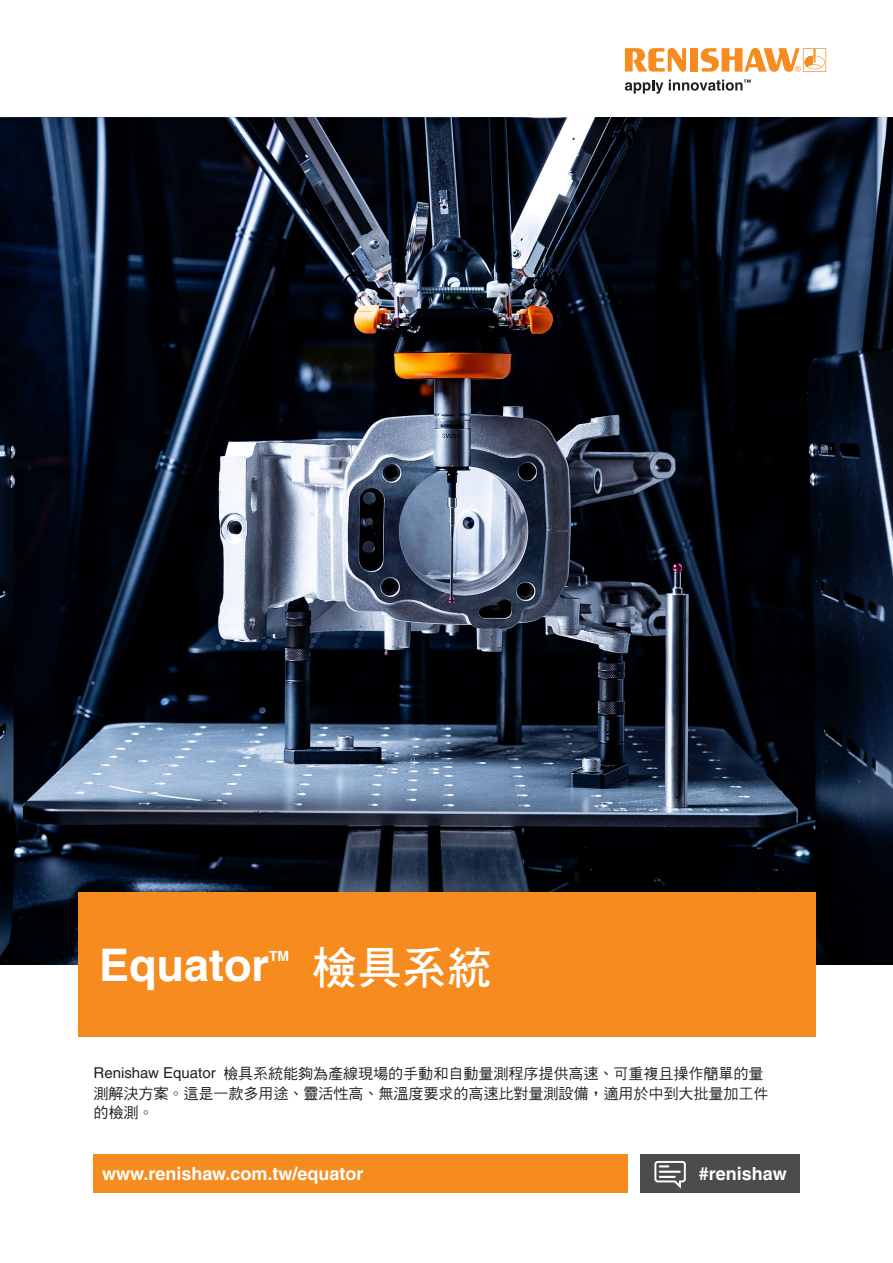
<style>
.page{position:relative;width:893px;height:1263px;background:#fff}
.page>*{position:absolute;margin:0;border:0;box-sizing:border-box;transform-origin:0 0}
.Headline_30pt_BOLD{font:700 45px "Helvetica LT Pro";color:#fff}
.Headline_30pt_BOLD-2{font:45px "DF Hei W7 WIN BF";color:#fff}
.back_page_URL_white___hashtag{font:700 18px "Helvetica LT Pro";color:#fff}
.Body_Text_9pt{font:15px/19.5px "DF Hei Md HK BF";color:#231f20}
.Headline_30pt_BOLD-3{font:700 13.95px "Helvetica LT Pro";color:#fff}
.s1{font-family:"Helvetica LT Pro"}
</style>
<div class="page">
<img style="left:0;top:117px;width:893px;height:847px">
<div style="left:78px;top:892px;width:737px;height:145px;background:#f68c1f"></div>
<svg style="left:625px;top:80px;width:38px;height:14px"></svg>
<svg style="left:625px;top:48px;width:61px;height:24px"></svg>
<div style="left:690px;top:48px;width:8px;height:24px;background:#f68c1f"></div>
<svg style="left:701px;top:48px;width:125px;height:24px"></svg>
<svg style="left:669px;top:80px;width:82px;height:11px"></svg>
<div style="left:94px;top:1154px;width:534px;height:39px;background:#f68c1f"></div>
<div style="left:639px;top:1154px;width:160px;height:39px;background:#4d4b4d"></div>
<svg style="left:654px;top:1161px;width:32px;height:28px"></svg>
<p class="Headline_30pt_BOLD" style="left:99px;top:937px;width:172px">Equator</p>
<p class="Headline_30pt_BOLD-3" style="left:269px;top:947px;width:22px">TM</p>
<p class="Headline_30pt_BOLD-2" style="left:312px;top:945px;width:181px">檢具系統</p>
<p class="Body_Text_9pt" style="left:94px;top:1064px;width:676px"><span class="s1">Renishaw Equator</span> 檢具系統能夠為產線現場的手動和自動量測程序提供高速、可重複且操作簡單的量測解決方案。這是一款多用途、靈活性高、無溫度要求的高速比對量測設備，適用於中到大批量加工件的檢測。</p>
<p class="back_page_URL_white___hashtag" style="left:102px;top:1163px;width:263px">www.renishaw.com.tw/equator</p>
<p class="back_page_URL_white___hashtag" style="left:699px;top:1163px;width:89px">#renishaw</p>
</div>
